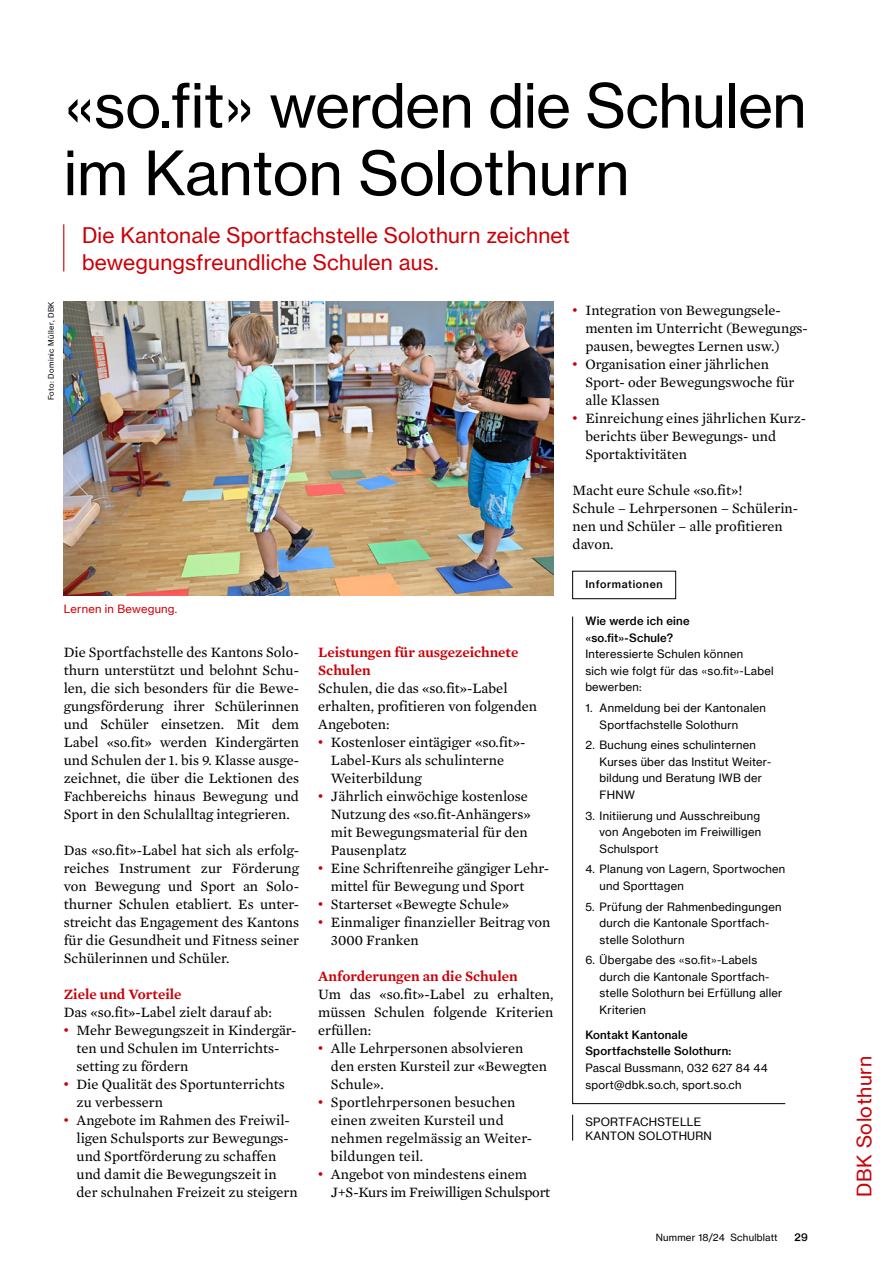
<style>
.page{position:relative;width:893px;height:1263px;background:#fff}
.page>*{position:absolute;margin:0;border:0;box-sizing:border-box;transform-origin:0 0}
.t1{font:60px/67.5px "N Haas Grotesk TX Pro 55 Rg";letter-spacing:-.01em;color:#000}
.t2{font:21px/27px "N Haas Grotesk TX Pro 55 Rg";letter-spacing:.01em;color:#cb0008}
.t3{font:19.5px "N Haas Grotesk TX Pro 55 Rg";letter-spacing:.03em;color:#cb0008}
.t4{font:14.55px/18px "Mercury Text G2";color:#000}
.t5{font:600 14.55px/18px "Mercury Text G2";color:#cb0008}
.t6{font:14.55px/18px "Mercury Text G2";letter-spacing:-.02em;color:#000}
.t7{font:11.25px/16.5px "N Haas Grotesk TX Pro 55 Rg";letter-spacing:.02em;color:#000}
.t8{font:11.25px/16.5px "N Haas Grotesk TX Pro 65 Md";letter-spacing:.02em;color:#000}
.t9{font:11.25px "N Haas Grotesk TX Pro 55 Rg";letter-spacing:.02em;color:#cb0008}
.t10{font:10.5px "N Haas Grotesk TX Pro 65 Md";letter-spacing:.06em;color:#000}
.t11{font:9.75px "N Haas Grotesk TX Pro 55 Rg";letter-spacing:.02em;color:#000}
.t12{font:7.5px "N Haas Grotesk TX Pro 55 Rg";letter-spacing:.05em;color:#000}
.s1{font-family:"N Haas Grotesk TX Pro 55 Rg";color:#cb0008}
</style>
<div class="page">
<hr style="left:63px;top:224px;width:1px;height:47px;background:#cb0008">
<img style="left:64px;top:301px;width:489px;height:295px">
<svg style="left:572px;top:1115px;width:1px;height:25px"></svg>
<div style="left:572px;top:571px;width:104px;height:28px;border:1px solid #000"></div>
<svg style="left:572px;top:616px;width:214px;height:488px"></svg>
<p class="t12" style="left:46px;top:400px;width:100px;rotate:-90deg">Foto: Dominic Müller, DBK</p>
<h1 class="t1" style="left:64px;top:72px;width:744px">«so.fit» werden die Schulen im Kanton Solothurn</h1>
<h2 class="t2" style="left:82px;top:222px;width:489px">Die Kantonale Sportfachstelle Solothurn zeichnet bewegungsfreundliche Schulen aus.</h2>
<p class="t4" style="left:585px;top:301px;width:224px;text-indent:-13px"><span class="s1">•</span> Integration von Bewegungsele&shy;menten im Unterricht (Bewegungs&shy;pausen, bewegtes Lernen usw.)</p>
<p class="t4" style="left:585px;top:355px;width:211px;text-indent:-13px"><span class="s1">•</span> Organisation einer jährlichen<br>Sport- oder Bewegungswoche für alle Klassen</p>
<p class="t4" style="left:585px;top:409px;width:222px;text-indent:-13px"><span class="s1">•</span> Einreichung eines jährlichen Kurz&shy;berichts über Bewegungs- und<br>Sportaktivitäten</p>
<p class="t4" style="left:573px;top:481px;width:227px">Macht eure Schule «so.fit»!<br>Schule – Lehrpersonen – Schülerin&shy;nen und Schüler – alle profitieren davon.</p>
<p class="t9" style="left:64px;top:601px;width:115px">Lernen in Bewegung.</p>
<p class="t4" style="left:64px;top:643px;width:237px;text-align:justify">Die Sportfachstelle des Kantons Solo&shy;thurn unterstützt und belohnt Schu&shy;len, die sich besonders für die Bewe&shy;gungsförderung ihrer Schülerinnen und Schüler einsetzen. Mit dem Label «so.fit» werden Kindergärten und Schulen der 1. bis 9. Klasse ausge&shy;zeichnet, die über die Lektionen des Fachbereichs hinaus Bewegung und Sport in den Schulalltag integrieren.</p>
<p class="t4" style="left:64px;top:841px;width:237px;text-align:justify">Das «so.fit»-Label hat sich als erfolg&shy;reiches Instrument zur Förderung von Bewegung und Sport an Solo&shy;thurner Schulen etabliert. Es unter&shy;streicht das Engagement des Kantons für die Gesundheit und Fitness seiner Schülerinnen und Schüler.</p>
<p class="t5" style="left:64px;top:985px;width:119px">Ziele und Vorteile</p>
<p class="t4" style="left:64px;top:1003px;width:210px">Das «so.fit»-Label zielt darauf ab:</p>
<p class="t4" style="left:77px;top:1021px;width:222px;text-indent:-13px"><span class="s1">•</span> Mehr Bewegungszeit in Kindergär&shy;ten und Schulen im Unterrichts&shy;setting zu fördern</p>
<p class="t4" style="left:77px;top:1075px;width:210px;text-indent:-13px"><span class="s1">•</span> Die Qualität des Sportunterrichts zu verbessern</p>
<p class="t4" style="left:77px;top:1111px;width:223px;text-indent:-13px"><span class="s1">•</span> Angebote im Rahmen des Freiwil&shy;ligen Schulsports zur Bewegungs&shy;und Sportförderung zu schaffen und damit die Bewegungszeit in der schulnahen Freizeit zu steigern</p>
<p class="t5" style="left:318px;top:643px;width:202px">Leistungen für ausgezeichnete<br>Schulen</p>
<p class="t4" style="left:318px;top:679px;width:220px">Schulen, die das «so.fit»-Label erhalten, profitieren von folgenden<br>Angeboten:</p>
<p class="t4" style="left:331px;top:733px;width:196px;text-indent:-13px"><span class="s1">•</span> Kostenloser eintägiger «so.fit»-<br>Label-Kurs als schulinterne<br>Weiterbildung</p>
<p class="t4" style="left:331px;top:787px;width:201px;text-indent:-13px"><span class="s1">•</span> Jährlich einwöchige kostenlose<br>Nutzung des «so.fit-Anhängers» mit Bewegungsmaterial für den<br>Pausenplatz</p>
<p class="t4" style="left:331px;top:859px;width:220px;text-indent:-13px"><span class="s1">•</span> Eine Schriftenreihe gängiger Lehr&shy;mittel für Bewegung und Sport</p>
<p class="t4" style="left:318px;top:895px;width:192px"><span class="s1">•</span> Starterset «Bewegte Schule»</p>
<p class="t4" style="left:331px;top:913px;width:221px;text-indent:-13px"><span class="s1">•</span> Einmaliger finanzieller Beitrag von<br>3000 Franken</p>
<p class="t5" style="left:318px;top:967px;width:201px">Anforderungen an die Schulen</p>
<p class="t4" style="left:318px;top:985px;width:237px;text-align:justify">Um das «so.fit»-Label zu erhalten, müssen Schulen folgende Kriterien erfüllen:</p>
<p class="t4" style="left:331px;top:1039px;width:218px;text-indent:-13px"><span class="s1">•</span> Alle Lehrpersonen absolvieren den ersten Kursteil zur «Bewegten<br>Schule».</p>
<p class="t4" style="left:331px;top:1093px;width:201px;text-indent:-13px"><span class="s1">•</span> Sportlehrpersonen besuchen einen zweiten Kursteil und nehmen regelmässig an Weiter&shy;bildungen teil.</p>
<p class="t6" style="left:331px;top:1165px;width:221px;text-indent:-13px"><span class="s1">•</span> Angebot von mindestens einem<br>J+S-Kurs im Freiwilligen Schulsport</p>
<p class="t10" style="left:585px;top:577px;width:79px">Informationen</p>
<p class="t8" style="left:585px;top:613px;width:106px">Wie werde ich eine «so.fit»-Schule?</p>
<p class="t7" style="left:585px;top:646px;width:190px">Interessierte Schulen können<br>sich wie folgt für das «so.fit»-Label bewerben:</p>
<p class="t7" style="left:600px;top:700px;width:168px;text-indent:-14px">1. Anmeldung bei der Kantonalen<br>Sportfachstelle Solothurn</p>
<p class="t7" style="left:600px;top:737px;width:173px;text-indent:-14px">2. Buchung eines schulinternen<br>Kurses über das Institut Weiter&shy;bildung und Beratung IWB der<br>FHNW</p>
<p class="t7" style="left:600px;top:807px;width:163px;text-align:justify;text-indent:-14px">3. Initiierung und Ausschreibung von Angeboten im Freiwilligen Schulsport</p>
<p class="t7" style="left:600px;top:861px;width:187px;text-indent:-14px">4. Planung von Lagern, Sportwochen und Sporttagen</p>
<p class="t7" style="left:600px;top:898px;width:184px;text-indent:-14px">5. Prüfung der Rahmenbedingungen durch die Kantonale Sportfach&shy;stelle Solothurn</p>
<p class="t7" style="left:600px;top:952px;width:184px;text-indent:-14px">6. Übergabe des «so.fit»-Labels durch die Kantonale Sportfach&shy;stelle Solothurn bei Erfüllung aller<br>Kriterien</p>
<p class="t8" style="left:585px;top:1026px;width:147px">Kontakt Kantonale<br>Sportfachstelle Solothurn:</p>
<p class="t7" style="left:585px;top:1059px;width:184px">Pascal Bussmann, 032 627 84 44 sport@dbk.so.ch, sport.so.ch</p>
<p class="t7" style="left:585px;top:1115px;width:128px;line-height:13.8px">SPORTFACHSTELLE<br>KANTON SOLOTHURN</p>
<p class="t11" style="left:656px;top:1231px;width:123px">Nummer 18/24 Schulblatt</p>
<p class="t10" style="left:795px;top:1230px;width:15px">29</p>
<h3 class="t3" style="left:852px;top:1197px;width:143px;rotate:-90deg">DBK Solothurn</h3>
</div>
